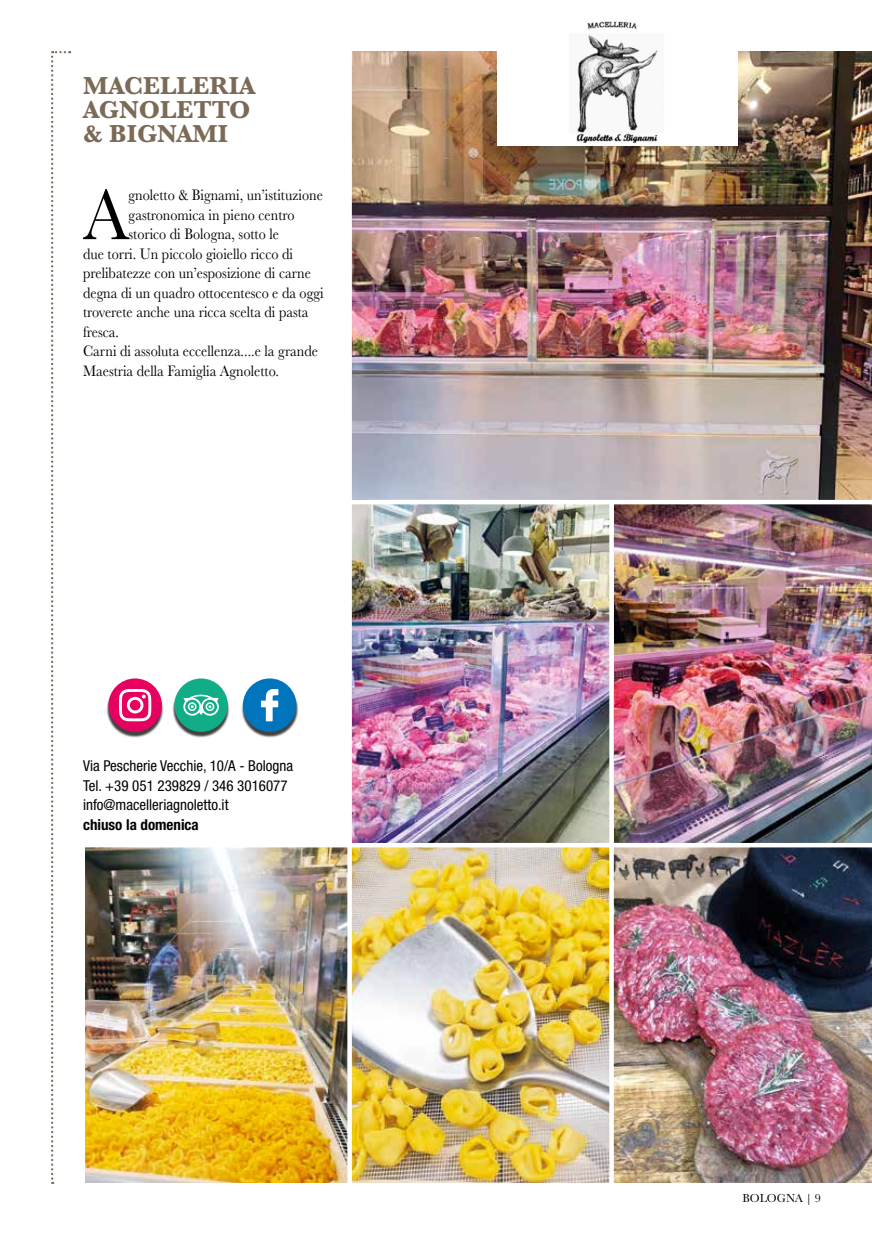
<style>
.page{position:relative;width:872px;height:1234px;background:#fff}
.page>*{position:absolute;margin:0;border:0;box-sizing:border-box;transform-origin:0 0}
.t1{font:74.7px "Baskerville";color:#000;scale:.9 1}
.t2{font:700 25.5px/24px "Baskerville";color:#7a6a56}
.t3{font:15.75px "Baskerville";color:#000;scale:.9 1}
.t4{font:condensed 15px/19.5px "Helvetica Neue LT Std";color:#000}
.t5{font:700 condensed 15px "Helvetica Neue LT Std";color:#000}
.t6{font:12px "Baskerville";color:#000}
</style>
<div class="page">
<img style="left:85px;top:847px;width:262px;height:335px">
<img style="left:614px;top:504px;width:258px;height:338px">
<img style="left:352px;top:504px;width:257px;height:338px">
<img style="left:352px;top:51px;width:520px;height:449px">
<div style="left:497px;top:0;width:240px;height:146px;background:#fff"></div>
<svg style="left:51px;top:51px;width:19px;height:1132px"></svg>
<img style="left:352px;top:847px;width:520px;height:335px">
<div style="left:64px;top:842px;width:808px;height:5px;background:#fff"></div>
<div style="left:241px;top:680px;width:57px;height:57px;background:#000;opacity:.75"></div>
<div style="left:243px;top:678px;width:53px;height:53px;background:#0075bd;border-radius:50%"></div>
<svg style="left:261px;top:689px;width:17px;height:32px"></svg>
<div style="left:106px;top:680px;width:58px;height:57px;background:#000;opacity:.75"></div>
<div style="left:108px;top:678px;width:54px;height:53px;background:#e60060;border-radius:50%"></div>
<svg style="left:119px;top:689px;width:32px;height:32px"></svg>
<div style="left:172px;top:680px;width:58px;height:57px;background:#000;opacity:.75"></div>
<div style="left:174px;top:678px;width:54px;height:53px;background:#11ad87;border-radius:50%"></div>
<svg style="left:183px;top:694px;width:36px;height:22px"></svg>
<div style="left:609px;top:502px;width:5px;height:695px;background:#fff"></div>
<img style="left:576px;top:21px;width:82px;height:122px">
<h2 class="t2" style="left:83px;top:73px;width:174px">MACELLERIA<br>AGNOLETTO &amp; BIGNAMI</h2>
<h1 class="t1" style="left:83px;top:167px;width:52px">A</h1>
<p class="t3" style="left:129px;top:185px;width:217px">gnoletto &amp; Bignami, un’istituzione</p>
<p class="t3" style="left:129px;top:204px;width:186px">gastronomica in pieno centro</p>
<p class="t3" style="left:129px;top:224px;width:169px">storico di Bologna, sotto le</p>
<p class="t3" style="left:83px;top:243px;width:235px">due torri. Un piccolo gioiello ricco di</p>
<p class="t3" style="left:83px;top:263px;width:255px">prelibatezze con un’esposizione di carne</p>
<p class="t3" style="left:83px;top:282px;width:269px">degna di un quadro ottocentesco e da oggi</p>
<p class="t3" style="left:83px;top:302px;width:252px">troverete anche una ricca scelta di pasta</p>
<p class="t3" style="left:83px;top:321px;width:42px">fresca.</p>
<p class="t3" style="left:83px;top:341px;width:262px">Carni di assoluta eccellenza....e la grande</p>
<p class="t3" style="left:83px;top:360px;width:219px">Maestria della Famiglia Agnoletto.</p>
<p class="t4" style="left:83px;top:755px;width:211px">Via Pescherie Vecchie, 10/A - Bologna<br>Tel. +39 051 239829 / 346 3016077 info@macelleriagnoletto.it</p>
<p class="t5" style="left:83px;top:815px;width:117px">chiuso la domenica</p>
<p class="t6" style="left:742px;top:1190px;width:80px">BOLOGNA | 9</p>
</div>
